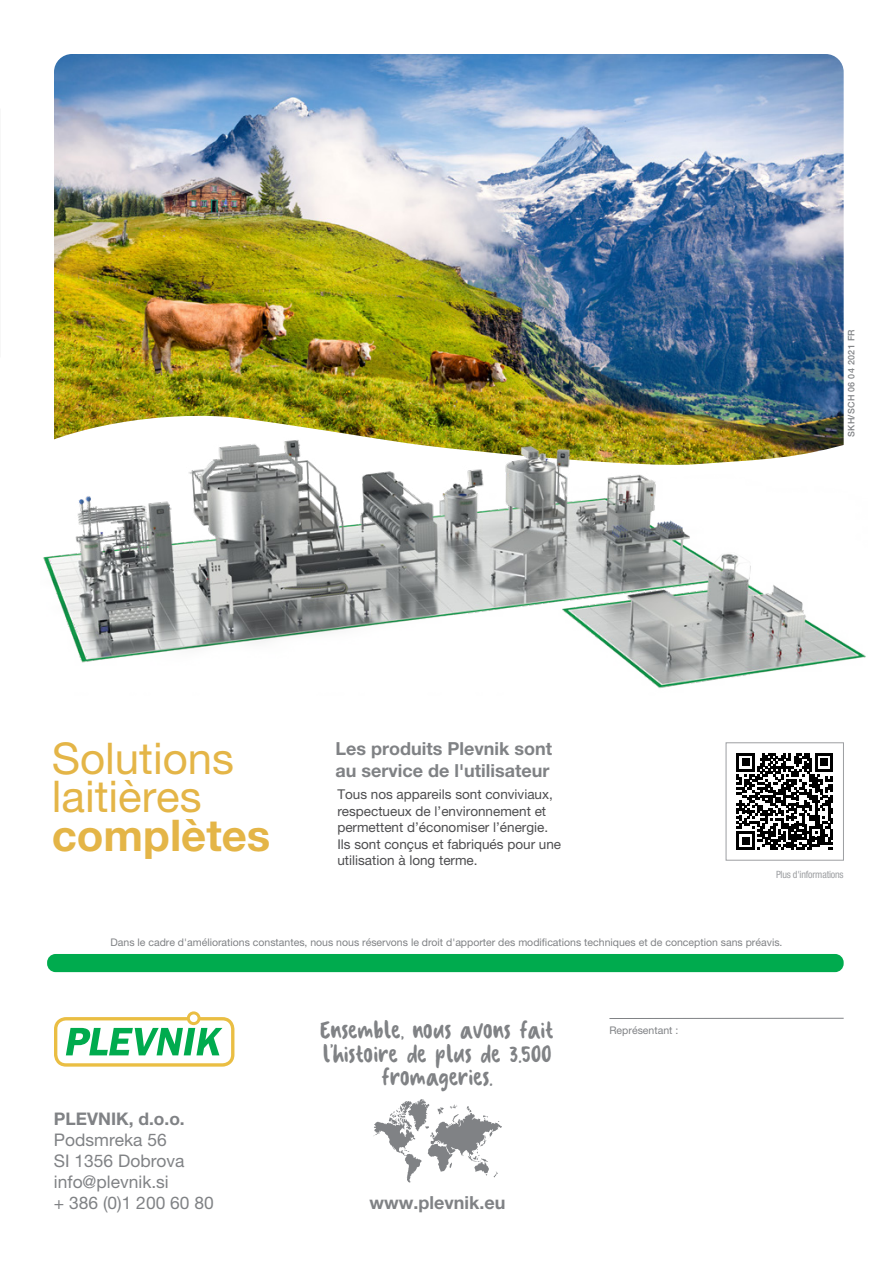
<style>
.page{position:relative;width:893px;height:1263px;background:#fff}
.page>*{position:absolute;margin:0;border:0;box-sizing:border-box;transform-origin:0 0}
.t1{font:43.8px/38.5px "Helvetica Neue LT Pro";color:#e4b547}
.t2{font:700 43.8px "Helvetica Neue LT Pro";color:#e4b547}
.t3{font:25.65px/23.9px "Sookie";color:#808285;text-align:center}
.t4{font:700 18px/21.6px "Helvetica Neue LT Pro";color:#808285}
.t5{font:17.4px/20.9px "Helvetica Neue LT Pro";color:#808285}
.t6{font:700 17.4px "Helvetica Neue LT Pro";color:#808285}
.t7{font:13.5px/16.5px "Helvetica Neue LT Pro";color:#4d4d4f}
.t8{font:10.5px "Helvetica Neue LT Pro";color:#808285}
.t9{font:condensed 10.05px "Helvetica Neue LT Pro";letter-spacing:-.02em;color:#9d9fa2}
.t10{font:500 9px "Helvetica Neue LT Pro";letter-spacing:.03em;color:#808285}
</style>
<div class="page">
<img style="left:54px;top:54px;width:790px;height:357px">
<svg style="left:373px;top:1099px;width:129px;height:84px"></svg>
<svg style="left:54px;top:1011px;width:180px;height:56px"></svg>
<hr style="left:609px;top:1018px;width:235px;height:1px;background:#808285">
<div style="left:47px;top:954px;width:797px;height:18px;background:#00ab4e;border-radius:9px"></div>
<img style="left:54px;top:411px;width:790px;height:21px">
<img style="left:43px;top:432px;width:823px;height:256px">
<svg style="left:736px;top:753px;width:97px;height:97px"></svg>
<div style="left:726px;top:743px;width:118px;height:117px;border:1px solid #9d9fa2"></div>
<h1 class="t1" style="left:52px;top:738px;width:184px">Solutions laitières</h1>
<h1 class="t2" style="left:52px;top:808px;width:220px">complètes</h1>
<h3 class="t4" style="left:336px;top:738px;width:218px">Les produits Plevnik sont au service de l'utilisateur</h3>
<p class="t7" style="left:337px;top:786px;width:225px">Tous nos appareils sont conviviaux, respectueux de l’environnement et permettent d’économiser l’énergie.<br>Ils sont conçus et fabriqués pour une utilisation à long terme.</p>
<p class="t10" style="left:846px;top:437px;width:109px;rotate:-90deg">SKH/SCH 06 04 2021 FR</p>
<p class="t9" style="left:776px;top:868px;width:69px">Plus d'informations</p>
<p class="t8" style="left:110px;top:936px;width:673px">Dans le cadre d'améliorations constantes, nous nous réservons le droit d'apporter des modifications techniques et de conception sans préavis.</p>
<p class="t6" style="left:54px;top:1108px;width:132px">PLEVNIK, d.o.o.</p>
<p class="t5" style="left:54px;top:1129px;width:161px">Podsmreka 56<br>SI 1356 Dobrova info@plevnik.si<br>+ 386 (0)1 200 60 80</p>
<h2 class="t3" style="left:321px;top:1018px;width:235px">Ensemble, nous avons fait l’histoire de plus de 3.500 fromageries.</h2>
<h3 class="t4" style="left:369px;top:1191px;width:137px">www.plevnik.eu</h3>
<p class="t8" style="left:609px;top:1024px;width:70px">Représentant :</p>
</div>
